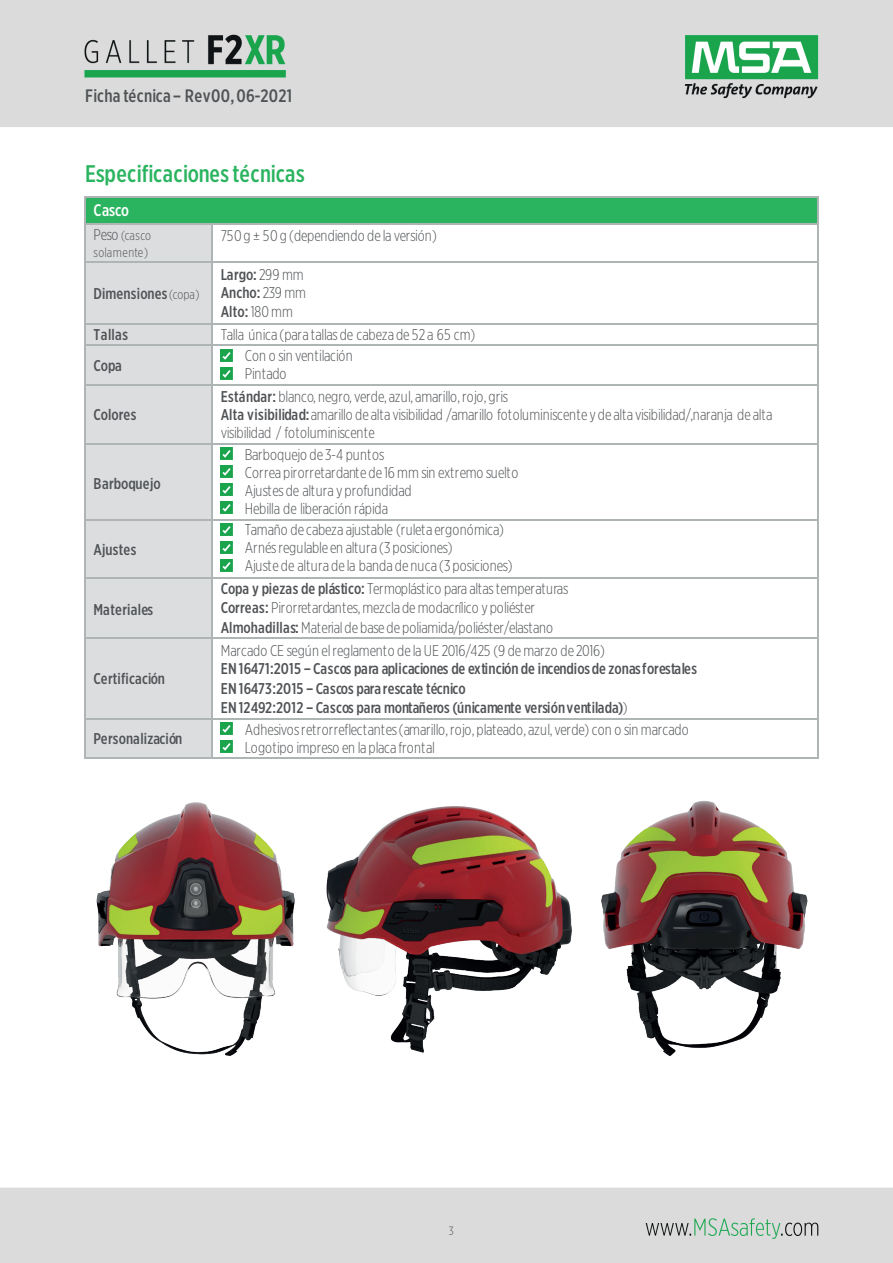
<style>
.page{position:relative;width:893px;height:1263px;background:#fff}
.page>*{position:absolute;margin:0;border:0;box-sizing:border-box;transform-origin:0 0}
.t1{font:500 24px "Gotham X Narrow";letter-spacing:.015em;color:#2bb45f}
.t2{font:500 18px "Gotham X Narrow";letter-spacing:.02em;color:#505356}
.t3{font:500 16.8px "Gotham X Narrow";color:#fff}
.t4{font:300 15.6px/18px "Gotham X Narrow";color:#505356}
.t5{font:300 15.6px/18px "Gotham X Narrow";letter-spacing:-.025em;color:#505356}
.t6{font:500 15.6px/18.6px "Gotham X Narrow";letter-spacing:.005em;color:#505356}
.t7{font:300 15.6px/18px "Gotham X Narrow";letter-spacing:-.02em;color:#505356}
.t8{font:300 13.2px/16.8px "Gotham X Narrow";letter-spacing:.015em;color:#505356}
.t9{font:300 12px "Gotham X Narrow";color:#505356}
.s1{font-size:15.6px}
.s2{font-weight:300;font-size:13.2px}
.s3{font-weight:300}
.s4{font-weight:500}
</style>
<div class="page">
<img style="left:1px;top:0;width:892px;height:1262px">
<div style="left:85px;top:198px;width:733px;height:25px;background:#2bb45f"></div>
<hr style="left:85px;top:197px;width:732px;height:1px;background:#afb4b5">
<div style="left:85px;top:224px;width:127px;height:38px;background:#dcdddf"></div>
<svg style="left:84px;top:197px;width:1px;height:27px"></svg>
<hr style="left:85px;top:223px;width:126px;height:1px;background:#afb4b5">
<hr style="left:212px;top:223px;width:605px;height:1px;background:#afb4b5">
<svg style="left:817px;top:197px;width:1px;height:27px"></svg>
<hr style="left:84px;top:224px;width:1px;height:38px;background:#afb4b5">
<hr style="left:211px;top:224px;width:1px;height:38px;background:#afb4b5">
<hr style="left:817px;top:224px;width:1px;height:38px;background:#afb4b5">
<div style="left:85px;top:263px;width:127px;height:60px;background:#dcdddf"></div>
<hr style="left:85px;top:262px;width:126px;height:1px;background:#afb4b5">
<hr style="left:212px;top:262px;width:605px;height:1px;background:#afb4b5">
<hr style="left:84px;top:263px;width:1px;height:60px;background:#afb4b5">
<hr style="left:211px;top:263px;width:1px;height:60px;background:#afb4b5">
<hr style="left:817px;top:263px;width:1px;height:60px;background:#afb4b5">
<div style="left:85px;top:323px;width:127px;height:21px;background:#dcdddf"></div>
<hr style="left:85px;top:323px;width:126px;height:1px;background:#afb4b5">
<hr style="left:212px;top:323px;width:605px;height:1px;background:#afb4b5">
<div style="left:85px;top:346px;width:127px;height:38px;background:#dcdddf"></div>
<div style="left:214px;top:346px;width:604px;height:38px;background:#fff"></div>
<svg style="left:221px;top:349px;width:12px;height:12px"></svg>
<svg style="left:221px;top:367px;width:12px;height:12px"></svg>
<svg style="left:84px;top:323px;width:1px;height:23px"></svg>
<hr style="left:85px;top:344px;width:126px;height:2px;background:#afb4b5">
<svg style="left:211px;top:323px;width:1px;height:23px"></svg>
<hr style="left:212px;top:344px;width:605px;height:2px;background:#afb4b5">
<svg style="left:817px;top:323px;width:1px;height:23px"></svg>
<hr style="left:84px;top:346px;width:1px;height:38px;background:#afb4b5">
<hr style="left:211px;top:346px;width:1px;height:38px;background:#afb4b5">
<hr style="left:817px;top:346px;width:1px;height:38px;background:#afb4b5">
<div style="left:85px;top:385px;width:127px;height:58px;background:#dcdddf"></div>
<hr style="left:85px;top:384px;width:126px;height:1px;background:#afb4b5">
<hr style="left:212px;top:384px;width:605px;height:1px;background:#afb4b5">
<hr style="left:84px;top:385px;width:1px;height:58px;background:#afb4b5">
<hr style="left:211px;top:385px;width:1px;height:58px;background:#afb4b5">
<hr style="left:817px;top:385px;width:1px;height:58px;background:#afb4b5">
<div style="left:85px;top:444px;width:127px;height:76px;background:#dcdddf"></div>
<svg style="left:221px;top:448px;width:12px;height:12px"></svg>
<svg style="left:221px;top:466px;width:12px;height:12px"></svg>
<svg style="left:221px;top:484px;width:12px;height:12px"></svg>
<svg style="left:221px;top:502px;width:12px;height:12px"></svg>
<hr style="left:85px;top:443px;width:126px;height:1px;background:#afb4b5">
<hr style="left:212px;top:443px;width:605px;height:1px;background:#afb4b5">
<hr style="left:84px;top:444px;width:1px;height:76px;background:#afb4b5">
<hr style="left:211px;top:444px;width:1px;height:76px;background:#afb4b5">
<hr style="left:817px;top:444px;width:1px;height:76px;background:#afb4b5">
<div style="left:85px;top:520px;width:127px;height:57px;background:#dcdddf"></div>
<svg style="left:221px;top:523px;width:12px;height:12px"></svg>
<svg style="left:221px;top:541px;width:12px;height:12px"></svg>
<svg style="left:221px;top:559px;width:12px;height:12px"></svg>
<hr style="left:85px;top:520px;width:126px;height:1px;background:#afb4b5">
<hr style="left:212px;top:520px;width:605px;height:1px;background:#afb4b5">
<hr style="left:84px;top:521px;width:1px;height:56px;background:#afb4b5">
<hr style="left:211px;top:521px;width:1px;height:56px;background:#afb4b5">
<hr style="left:817px;top:521px;width:1px;height:56px;background:#afb4b5">
<div style="left:85px;top:577px;width:127px;height:60px;background:#dcdddf"></div>
<hr style="left:85px;top:577px;width:126px;height:1px;background:#afb4b5">
<hr style="left:212px;top:577px;width:605px;height:1px;background:#afb4b5">
<hr style="left:84px;top:578px;width:1px;height:59px;background:#afb4b5">
<hr style="left:211px;top:578px;width:1px;height:59px;background:#afb4b5">
<hr style="left:817px;top:578px;width:1px;height:59px;background:#afb4b5">
<div style="left:85px;top:638px;width:127px;height:80px;background:#dcdddf"></div>
<hr style="left:85px;top:637px;width:126px;height:1px;background:#afb4b5">
<hr style="left:212px;top:637px;width:605px;height:1px;background:#afb4b5">
<hr style="left:84px;top:638px;width:1px;height:80px;background:#afb4b5">
<hr style="left:211px;top:638px;width:1px;height:80px;background:#afb4b5">
<hr style="left:817px;top:638px;width:1px;height:80px;background:#afb4b5">
<div style="left:85px;top:719px;width:127px;height:38px;background:#dcdddf"></div>
<svg style="left:221px;top:722px;width:12px;height:12px"></svg>
<svg style="left:221px;top:740px;width:12px;height:12px"></svg>
<hr style="left:85px;top:718px;width:126px;height:1px;background:#afb4b5">
<hr style="left:212px;top:718px;width:605px;height:1px;background:#afb4b5">
<hr style="left:84px;top:719px;width:1px;height:38px;background:#afb4b5">
<hr style="left:85px;top:757px;width:126px;height:1px;background:#afb4b5">
<hr style="left:211px;top:719px;width:1px;height:38px;background:#afb4b5">
<hr style="left:212px;top:757px;width:605px;height:1px;background:#afb4b5">
<hr style="left:817px;top:719px;width:1px;height:38px;background:#afb4b5">
<img style="left:93px;top:785px;width:205px;height:277px">
<img style="left:319px;top:785px;width:259px;height:277px">
<img style="left:599px;top:785px;width:212px;height:277px">
<p class="t2" style="left:85px;top:85px;width:208px">Ficha técnica– Rev00,06-2021</p>
<h1 class="t1" style="left:85px;top:159px;width:221px">Especificacionestécnicas</h1>
<p class="t3" style="left:94px;top:200px;width:37px">Casco</p>
<p class="t8" style="left:94px;top:227px;width:59px"><span class="s1">Peso</span> (casco solamente)</p>
<p class="t4" style="left:221px;top:226px;width:217px">750 g ± 50 g (dependiendo de la versión)</p>
<p class="t6" style="left:94px;top:284px;width:108px">Dimensiones<span class="s2">(copa)</span></p>
<p class="t6" style="left:221px;top:265px;width:87px">Largo: <span class="s3">299 mm<br></span>Ancho: <span class="s3">239 mm<br></span>Alto: <span class="s3">180mm</span></p>
<p class="t6" style="left:94px;top:325px;width:36px">Tallas</p>
<p class="t4" style="left:221px;top:325px;width:256px">Talla única (para tallasde cabeza de 52a 65 cm)</p>
<p class="t6" style="left:94px;top:356px;width:30px">Copa</p>
<p class="t7" style="left:245px;top:346px;width:109px">Con o sin ventilación<br>Pintado</p>
<p class="t6" style="left:94px;top:405px;width:44px">Colores</p>
<p class="t5" style="left:221px;top:387px;width:553px"><span class="s4">Estándar:</span> blanco, negro, verde, azul, amarillo,rojo, gris<br><span class="s4">Alta visibilidad:</span>amarillo de alta visibilidad /amarillo fotoluminiscente y de alta visibilidad/,naranja de alta visibilidad / fotoluminiscente</p>
<p class="t6" style="left:94px;top:473px;width:69px">Barboquejo</p>
<p class="t6" style="left:94px;top:539px;width:44px">Ajustes</p>
<p class="t6" style="left:94px;top:599px;width:61px">Materiales</p>
<p class="t6" style="left:94px;top:669px;width:73px">Certificación</p>
<p class="t4" style="left:245px;top:445px;width:275px">Barboquejo de 3-4 puntos<br>Correa pirorretardante de 16mmsin extremo suelto Ajustes de altura y profundidad<br>Hebilla de liberación rápida</p>
<p class="t4" style="left:245px;top:520px;width:269px">Tamaño de cabeza ajustable (ruleta ergonómica)<br>Arnésregulable en altura (3 posiciones)<br>Ajustede alturadela banda denuca (3 posiciones)</p>
<p class="t5" style="left:221px;top:579px;width:349px;line-height:19.2px"><span class="s4">Copa y piezas de plástico:</span> Termoplástico para altastemperaturas<br><span class="s4">Correas:</span> Pirorretardantes,mezcla demodacrílico y poliéster<br><span class="s4">Almohadillas:</span> Material de base de poliamida/poliéster/elastano</p>
<p class="t4" style="left:221px;top:640px;width:386px">Marcado CE según elreglamento de laUE 2016/425 (9 demarzo de 2016)</p>
<p class="t6" style="left:221px;top:658px;width:478px;line-height:19.8px">EN16471:2015 – Cascos para aplicaciones de extinción de incendiosde zonasforestales<br>EN16473:2015 – Cascos pararescate técnico<br>EN12492:2012 – Cascos para montañeros (únicamente versiónventilada)<span class="s3">)</span></p>
<p class="t6" style="left:94px;top:729px;width:90px">Personalización</p>
<p class="t4" style="left:245px;top:720px;width:445px">Adhesivosretrorreflectantes(amarillo,rojo, plateado, azul, verde) con o sin marcado<br>Logotipo impreso en la placa frontal</p>
<p class="t9" style="left:449px;top:1224px;width:6px">3</p>
</div>
